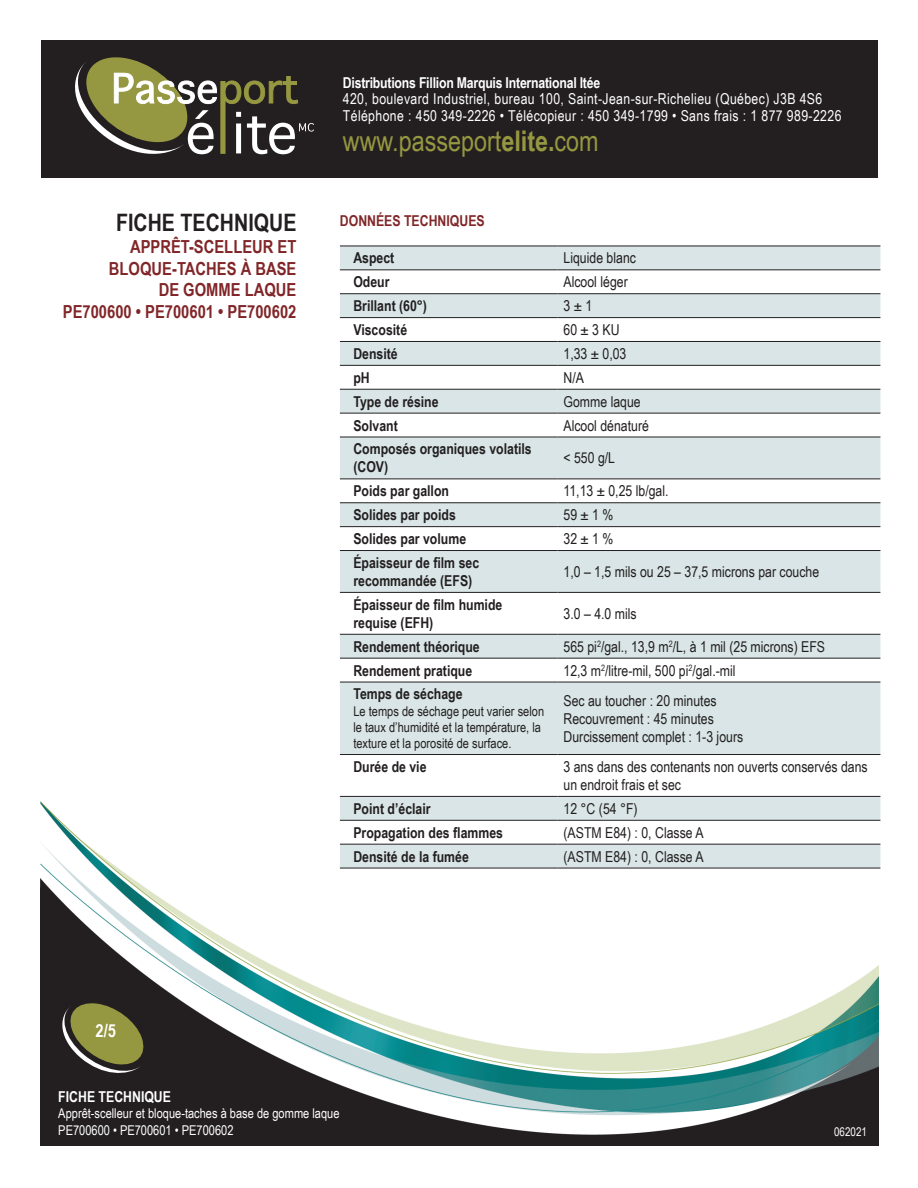
<style>
.page{position:relative;width:918px;height:1188px;background:#fff}
.page>*{position:absolute;margin:0;border:0;box-sizing:border-box;transform-origin:0 0}
.t1{font:28.5px "Arial Narrow";color:#959741}
.t2{font:700 24px "Arial Narrow";color:#231f20}
.t3{font:700 18px/21.6px "Arial Narrow";color:#812628;text-align:right}
.t4{font:700 18px "Arial Narrow";color:#fff}
.t5{font:15px/18px "Arial Narrow";color:#231f20}
.t6{font:700 15px/18px "Arial Narrow";color:#231f20}
.t7{font:15px/17.1px "Arial Narrow";letter-spacing:.025em;color:#fff}
.t8{font:700 15px "Arial Narrow";letter-spacing:-.015em;color:#fff}
.t9{font:700 15px "Arial Narrow";color:#812628}
.t10{font:13.5px/16.2px "Arial Narrow";color:#231f20}
.t11{font:13.5px/16.2px "Arial Narrow";color:#fff}
.t12{font:12px "Arial Narrow";color:#fff}
.s1{font-weight:700}
</style>
<div class="page">
<img style="left:40px;top:796px;width:838px;height:350px">
<svg style="left:57px;top:1001px;width:91px;height:76px;background:#62613a"></svg>
<div style="left:41px;top:41px;width:837px;height:137px;background:#231f20"></div>
<svg style="left:75px;top:57px;width:239px;height:98px"></svg>
<div style="left:340px;top:247px;width:540px;height:621px;background:#d9e5e6"></div>
<svg style="left:340px;top:270px;width:540px;height:232px;fill:#d9e5e6"></svg>
<svg style="left:340px;top:527px;width:540px;height:317px;fill:#d9e5e6"></svg>
<hr style="left:340px;top:246px;width:218px;height:1px;background:#231f20">
<hr style="left:558px;top:246px;width:322px;height:1px;background:#231f20">
<hr style="left:340px;top:269px;width:218px;height:1px;background:#231f20">
<hr style="left:558px;top:269px;width:322px;height:1px;background:#231f20">
<hr style="left:340px;top:293px;width:218px;height:1px;background:#231f20">
<hr style="left:558px;top:293px;width:322px;height:1px;background:#231f20">
<hr style="left:340px;top:317px;width:218px;height:1px;background:#231f20">
<hr style="left:558px;top:317px;width:322px;height:1px;background:#231f20">
<hr style="left:340px;top:341px;width:218px;height:1px;background:#231f20">
<hr style="left:558px;top:341px;width:322px;height:1px;background:#231f20">
<hr style="left:340px;top:365px;width:218px;height:1px;background:#231f20">
<hr style="left:558px;top:365px;width:322px;height:1px;background:#231f20">
<hr style="left:340px;top:389px;width:218px;height:1px;background:#231f20">
<hr style="left:558px;top:389px;width:322px;height:1px;background:#231f20">
<hr style="left:340px;top:413px;width:218px;height:1px;background:#231f20">
<hr style="left:558px;top:413px;width:322px;height:1px;background:#231f20">
<hr style="left:340px;top:437px;width:218px;height:1px;background:#231f20">
<hr style="left:558px;top:437px;width:322px;height:1px;background:#231f20">
<hr style="left:340px;top:479px;width:218px;height:1px;background:#231f20">
<hr style="left:558px;top:479px;width:322px;height:1px;background:#231f20">
<hr style="left:340px;top:502px;width:218px;height:1px;background:#231f20">
<hr style="left:558px;top:502px;width:322px;height:1px;background:#231f20">
<hr style="left:340px;top:526px;width:218px;height:1px;background:#231f20">
<hr style="left:558px;top:526px;width:322px;height:1px;background:#231f20">
<hr style="left:340px;top:550px;width:218px;height:1px;background:#231f20">
<hr style="left:558px;top:550px;width:322px;height:1px;background:#231f20">
<hr style="left:340px;top:592px;width:218px;height:1px;background:#231f20">
<hr style="left:558px;top:592px;width:322px;height:1px;background:#231f20">
<hr style="left:340px;top:634px;width:218px;height:1px;background:#231f20">
<hr style="left:558px;top:634px;width:322px;height:1px;background:#231f20">
<hr style="left:340px;top:658px;width:218px;height:1px;background:#231f20">
<hr style="left:558px;top:658px;width:322px;height:1px;background:#231f20">
<hr style="left:340px;top:682px;width:218px;height:1px;background:#231f20">
<hr style="left:558px;top:682px;width:322px;height:1px;background:#231f20">
<hr style="left:340px;top:754px;width:218px;height:1px;background:#231f20">
<hr style="left:558px;top:754px;width:322px;height:1px;background:#231f20">
<hr style="left:340px;top:796px;width:218px;height:1px;background:#231f20">
<hr style="left:558px;top:796px;width:322px;height:1px;background:#231f20">
<hr style="left:340px;top:820px;width:218px;height:1px;background:#231f20">
<hr style="left:558px;top:820px;width:322px;height:1px;background:#231f20">
<hr style="left:340px;top:844px;width:218px;height:1px;background:#231f20">
<hr style="left:558px;top:844px;width:322px;height:1px;background:#231f20">
<hr style="left:340px;top:868px;width:218px;height:1px;background:#231f20">
<hr style="left:558px;top:868px;width:322px;height:1px;background:#231f20">
<h2 class="t2" style="left:116px;top:205px;width:182px">FICHE TECHNIQUE</h2>
<p class="t3" style="left:63px;top:235px;width:235px">APPRÊT-SCELLEUR ET<br>BLOQUE-TACHES À BASE<br>DE GOMME LAQUE<br>PE700600 • PE700601 • PE700602</p>
<p class="t8" style="left:343px;top:71px;width:259px">Distributions Fillion Marquis International ltée</p>
<p class="t7" style="left:343px;top:90px;width:500px">420, boulevard Industriel, bureau 100, Saint-Jean-sur-Richelieu (Québec) J3B 4S6<br>Téléphone : 450 349-2226 • Télécopieur : 450 349-1799 • Sans frais : 1 877 989-2226</p>
<h1 class="t1" style="left:343px;top:120px;width:257px">www.passeport<span class="s1">elite.</span>com</h1>
<p class="t9" style="left:340px;top:209px;width:146px">DONNÉES TECHNIQUES</p>
<p class="t6" style="left:353px;top:248px;width:43px">Aspect</p>
<p class="t5" style="left:564px;top:249px;width:74px">Liquide blanc</p>
<p class="t6" style="left:353px;top:272px;width:38px">Odeur</p>
<p class="t5" style="left:564px;top:272px;width:66px">Alcool léger</p>
<p class="t6" style="left:353px;top:296px;width:75px">Brillant (60°)</p>
<p class="t5" style="left:564px;top:296px;width:30px">3 ± 1</p>
<p class="t6" style="left:353px;top:320px;width:55px">Viscosité</p>
<p class="t5" style="left:564px;top:320px;width:58px">60 ± 3 KU</p>
<p class="t6" style="left:353px;top:344px;width:46px">Densité</p>
<p class="t5" style="left:564px;top:344px;width:64px">1,33 ± 0,03</p>
<p class="t6" style="left:353px;top:368px;width:18px">pH</p>
<p class="t5" style="left:564px;top:368px;width:22px">N/A</p>
<p class="t6" style="left:353px;top:392px;width:87px">Type de résine</p>
<p class="t5" style="left:564px;top:392px;width:79px">Gomme laque</p>
<p class="t6" style="left:353px;top:416px;width:46px">Solvant</p>
<p class="t5" style="left:564px;top:416px;width:87px">Alcool dénaturé</p>
<p class="t6" style="left:353px;top:439px;width:180px">Composés organiques volatils (COV)</p>
<p class="t5" style="left:564px;top:449px;width:53px">&lt; 550 g/L</p>
<p class="t6" style="left:353px;top:481px;width:97px">Poids par gallon</p>
<p class="t5" style="left:564px;top:481px;width:107px">11,13 ± 0,25 lb/gal.</p>
<p class="t6" style="left:353px;top:505px;width:104px">Solides par poids</p>
<p class="t5" style="left:564px;top:505px;width:51px">59 ± 1 %</p>
<p class="t6" style="left:353px;top:529px;width:114px">Solides par volume</p>
<p class="t5" style="left:564px;top:529px;width:51px">32 ± 1 %</p>
<p class="t6" style="left:353px;top:553px;width:127px">Épaisseur de film sec recommandée (EFS)</p>
<p class="t5" style="left:564px;top:562px;width:257px">1,0 – 1,5 mils ou 25 – 37,5 microns par couche</p>
<p class="t6" style="left:353px;top:595px;width:151px">Épaisseur de film humide requise (EFH)</p>
<p class="t5" style="left:564px;top:604px;width:75px">3.0 – 4.0 mils</p>
<p class="t6" style="left:353px;top:637px;width:128px">Rendement théorique</p>
<p class="t5" style="left:564px;top:637px;width:263px">565 pi<sup>2</sup>/gal., 13,9 m<sup>2</sup>/L, à 1 mil (25 microns) EFS</p>
<p class="t6" style="left:353px;top:661px;width:120px">Rendement pratique</p>
<p class="t5" style="left:564px;top:661px;width:174px">12,3 m<sup>2</sup>/litre-mil, 500 pi<sup>2</sup>/gal.-mil</p>
<p class="t6" style="left:353px;top:684px;width:111px">Temps de séchage</p>
<p class="t10" style="left:353px;top:702px;width:192px">Le temps de séchage peut varier selon le taux d’humidité et la température, la texture et la porosité de surface.</p>
<p class="t5" style="left:564px;top:691px;width:181px">Sec au toucher : 20 minutes<br>Recouvrement : 45 minutes<br>Durcissement complet : 1-3 jours</p>
<p class="t6" style="left:353px;top:757px;width:75px">Durée de vie</p>
<p class="t5" style="left:564px;top:757px;width:306px">3 ans dans des contenants non ouverts conservés dans un endroit frais et sec</p>
<p class="t6" style="left:353px;top:799px;width:79px">Point d’éclair</p>
<p class="t5" style="left:564px;top:799px;width:76px">12 °C (54 °F)</p>
<p class="t6" style="left:353px;top:823px;width:151px">Propagation des flammes</p>
<p class="t5" style="left:564px;top:823px;width:142px">(ASTM E84) : 0, Classe A</p>
<p class="t6" style="left:353px;top:847px;width:117px">Densité de la fumée</p>
<p class="t5" style="left:564px;top:847px;width:142px">(ASTM E84) : 0, Classe A</p>
<p class="t4" style="left:95px;top:1017px;width:22px">2/5</p>
<p class="t8" style="left:58px;top:1086px;width:114px">FICHE TECHNIQUE</p>
<p class="t11" style="left:58px;top:1105px;width:283px">Apprêt-scelleur et bloque-taches à base de gomme laque<br>PE700600 • PE700601 • PE700602</p>
<p class="t12" style="left:834px;top:1123px;width:34px">062021</p>
</div>
